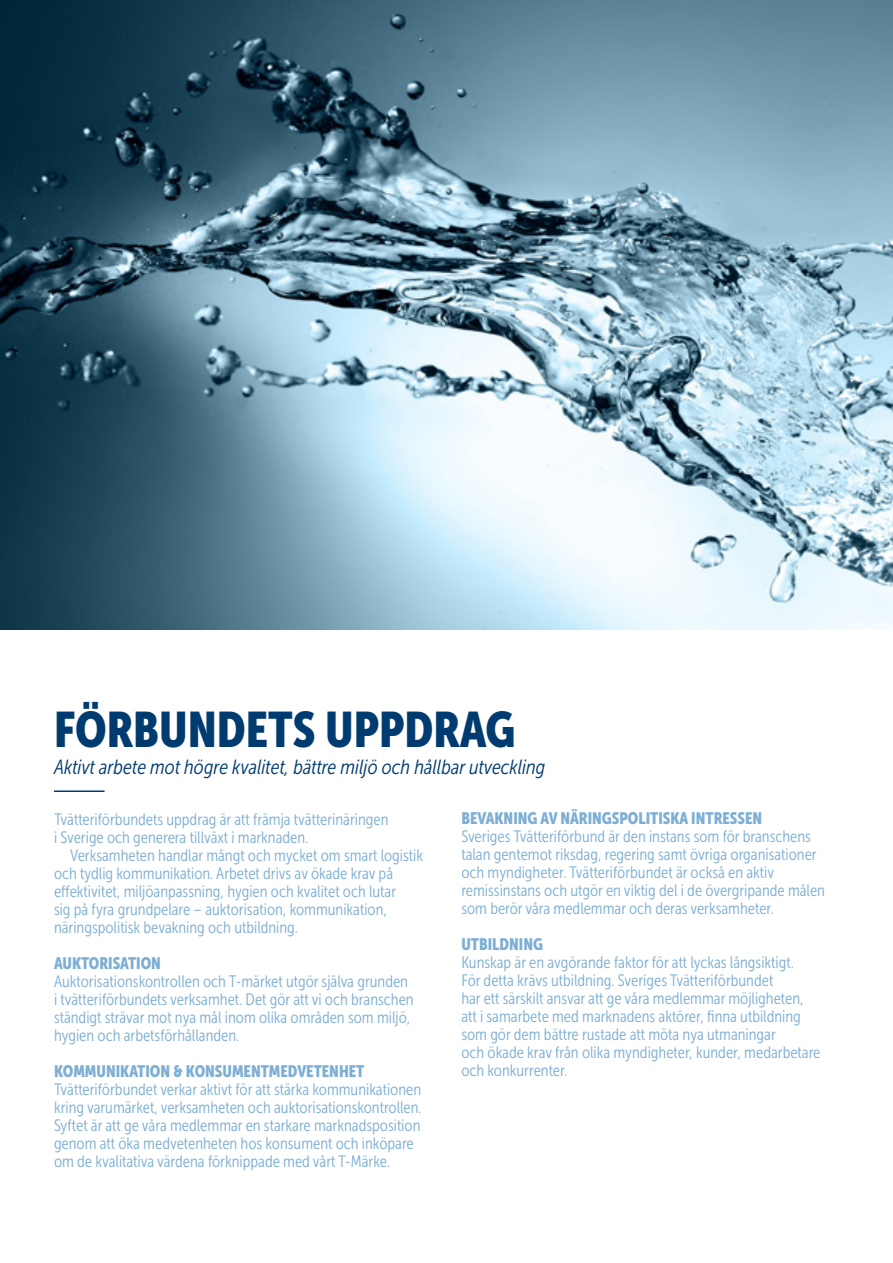
<style>
.page{position:relative;width:893px;height:1263px;background:#fff}
.page>*{position:absolute;margin:0;border:0;box-sizing:border-box;transform-origin:0 0}
.t1{font:49.5px "Museo Sans Cond 900";color:#003b70}
.t2{font:italic 20.4px "Museo Sans Cond 300";color:#003b70}
.t3{font:16.5px/18px "Museo Sans Cond 300";color:#7daed3}
.t4{font:16.5px "Museo Sans Cond 900";color:#7daed3}
</style>
<div class="page">
<hr style="left:54px;top:790px;width:51px;height:2px;background:#003b70">
<img style="left:0;top:0;width:893px;height:630px">
<h1 class="t1" style="left:54px;top:701px;width:463px">FÖRBUNDETS UPPDRAG</h1>
<p class="t2" style="left:54px;top:756px;width:493px">Aktivt arbete mot högre kvalitet, bättre miljö och hållbar utveckling</p>
<p class="t3" style="left:54px;top:810px;width:336px">Tvätteriförbundets uppdrag är att främja tvätterinäringen i Sverige och generera tillväxt i marknaden.</p>
<p class="t3" style="left:54px;top:846px;width:371px;text-indent:16px">Verksamheten handlar mångt och mycket om smart logistik och tydlig kommunikation. Arbetet drivs av ökade krav på effektivitet, miljöanpassning, hygien och kvalitet och lutar<br>sig på fyra grundpelare – auktorisation, kommunikation, näringspolitisk bevakning och utbildning.</p>
<p class="t4" style="left:54px;top:953px;width:109px">AUKTORISATION</p>
<p class="t3" style="left:54px;top:972px;width:361px">Auktorisationskontrollen och T-märket utgör själva grunden i tvätteriförbundets verksamhet. Det gör att vi och branschen ständigt strävar mot nya mål inom olika områden som miljö, hygien och arbetsförhållanden.</p>
<p class="t4" style="left:54px;top:1061px;width:312px">KOMMUNIKATION &amp; KONSUMENTMEDVETENHET</p>
<p class="t3" style="left:54px;top:1080px;width:369px">Tvätteriförbundet verkar aktivt för att stärka kommunikationen kring varumärket, verksamheten och auktorisationskontrollen.<br>Syftet är att ge våra medlemmar en starkare marknadsposition genom att öka medvetenheten hos konsument och inköpare om de kvalitativa värdena förknippade med vårt T-Märke.</p>
<p class="t4" style="left:461px;top:809px;width:302px">BEVAKNING AV NÄRINGSPOLITISKA INTRESSEN</p>
<p class="t3" style="left:461px;top:828px;width:365px">Sveriges Tvätteriförbund är den instans som för branschens talan gentemot riksdag, regering samt övriga organisationer och myndigheter. Tvätteriförbundet är också en aktiv remissinstans och utgör en viktig del i de övergripande målen som berör våra medlemmar och deras verksamheter.</p>
<p class="t4" style="left:461px;top:935px;width:83px">UTBILDNING</p>
<p class="t3" style="left:461px;top:954px;width:361px">Kunskap är en avgörande faktor för att lyckas långsiktigt.<br>För detta krävs utbildning. Sveriges Tvätteriförbundet<br>har ett särskilt ansvar att ge våra medlemmar möjligheten, att i samarbete med marknadens aktörer, finna utbildning som gör dem bättre rustade att möta nya utmaningar<br>och ökade krav från olika myndigheter, kunder, medarbetare och konkurrenter.</p>
</div>
